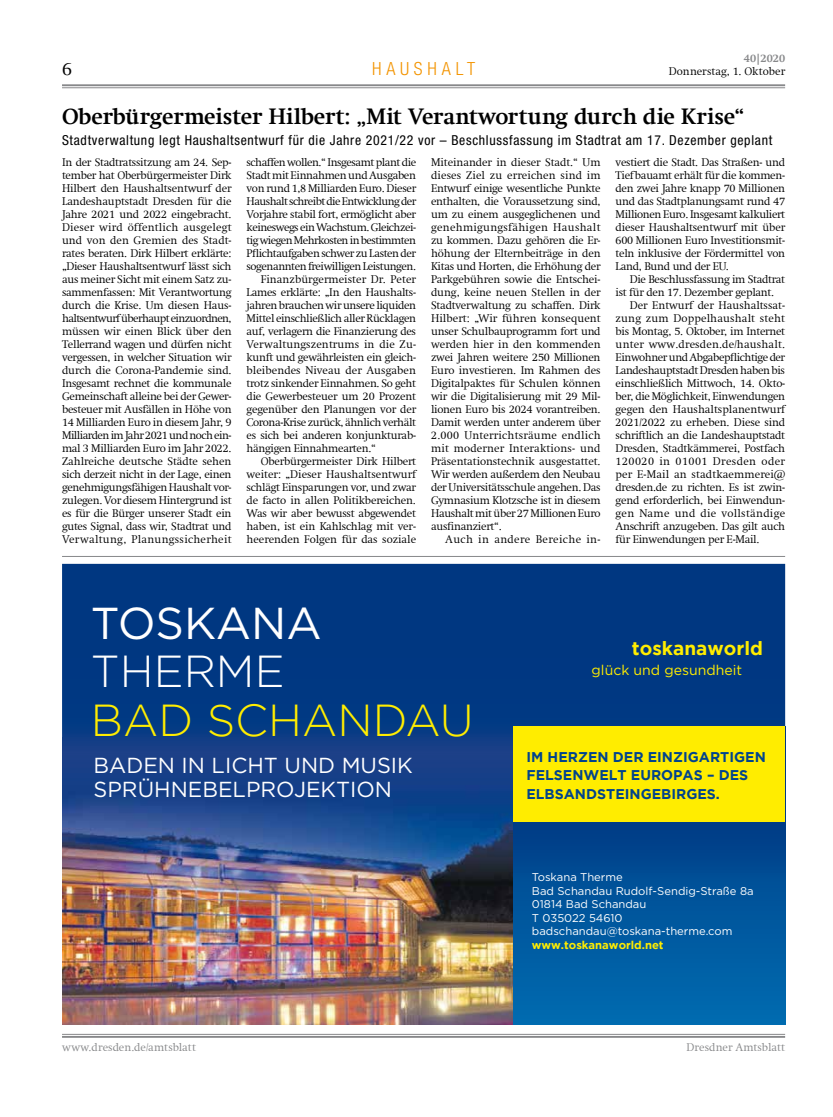
<style>
.page{position:relative;width:833px;height:1117px;background:#fff}
.page>*{position:absolute;margin:0;border:0;box-sizing:border-box;transform-origin:0 0}
.t1{font:300 44.62px/48.2px "Gotham";color:#ffed00}
.Über-3spaltig{font:700 22.5px "Swift Com";letter-spacing:-.005em;color:#000}
.t2{font:21.75px/24.1px "Gotham";color:#fff}
.t3{font:700 19px "Gotham";color:#ffed00}
.t4{font:300 18.75px "Swift Com";color:#000}
.Rubriktitel{font:300 condensed 18.12px "Helvetica Neue";letter-spacing:.265em;color:#f39400}
.t5{font:700 14.12px/18.1px "Gotham";color:#00438d}
.t6{font:14.12px "Gotham";color:#ffed00}
.Unterüber{font:condensed 13.75px "Helvetica Neue";letter-spacing:.05em;color:#000}
.Fliesstext_Einzug{font:300 11.25px/13px "Swift Com";letter-spacing:-.025em;color:#000;text-align:justify}
.Fliesstext{font:300 11.25px/13px "Swift Com";letter-spacing:-.025em;color:#000;text-align:justify}
.t7{font:11.25px/13.5px "Gotham";color:#fff}
.t8{font:300 11.25px "Swift Com";letter-spacing:.005em;color:#87888a}
.Fliesstext_Einzug-2{font:300 11.25px "Swift Com";letter-spacing:.03em;color:#000}
.Fliesstext-2{font:300 11.25px "Swift Com";letter-spacing:.005em;color:#000}
.t9{font:700 11.25px "Swift Com";letter-spacing:.005em;color:#87888a}
.s1{font-weight:400;color:#fff}
.s2{color:#fff}
.s3{font-weight:700;color:#ffed00}
</style>
<div class="page">
<hr style="left:62px;top:87px;width:723px;height:1px;background:#87888a">
<hr style="left:62px;top:84px;width:723px;height:2px;background:#87888a">
<hr style="left:62px;top:1033px;width:723px;height:1px;background:#87888a">
<hr style="left:62px;top:1035px;width:723px;height:2px;background:#87888a">
<img style="left:62px;top:899px;width:451px;height:125px">
<div style="left:513px;top:899px;width:272px;height:125px;background:#005fa5"></div>
<svg style="left:62px;top:563px;width:723px;height:336px;background:#154183"></svg>
<img style="left:513px;top:822px;width:272px;height:77px">
<div style="left:513px;top:726px;width:272px;height:96px;background:#ffed00"></div>
<hr style="left:62px;top:556px;width:723px;height:1px;background:#87888a">
<h3 class="t4" style="left:62px;top:58px;width:12px">6</h3>
<p class="Rubriktitel" style="left:372px;top:58px;width:105px">HAUSHALT</p>
<p class="t9" style="left:744px;top:52px;width:43px">40|2020</p>
<p class="Fliesstext-2" style="left:669px;top:65px;width:118px">Donnerstag, 1. Oktober</p>
<p class="Über-3spaltig" style="left:62px;top:103px;width:684px">Oberbürgermeister Hilbert: „Mit Verantwortung durch die Krise“</p>
<p class="Unterüber" style="left:62px;top:132px;width:711px">Stadtverwaltung legt Haushaltsentwurf für die Jahre 2021/22 vor – Beschlussfassung im Stadtrat am 17. Dezember geplant</p>
<p class="Fliesstext" style="left:62px;top:156px;width:171px">In der Stadtratssitzung am 24. Sep&shy;tember hat Oberbürgermeister Dirk Hilbert den Haushaltsentwurf der Landeshauptstadt Dresden für die Jahre 2021 und 2022 eingebracht.<br>Dieser wird öffentlich ausgelegt und von den Gremien des Stadt&shy;rates beraten. Dirk Hilbert erklärte: „Dieser Haushaltsentwurf lässt sich aus meiner Sicht mit einem Satz zu&shy;sammenfassen: Mit Verantwortung durch die Krise. Um diesen Haus&shy;haltsentwurf überhaupt einzuordnen, müssen wir einen Blick über den Tellerrand wagen und dürfen nicht vergessen, in welcher Situation wir durch die Corona-Pandemie sind.<br>Insgesamt rechnet die kommunale Gemeinschaft alleine bei der Gewer&shy;besteuer mit Ausfällen in Höhe von 14 Milliarden Euro in diesem Jahr, 9<br>Milliarden im Jahr 2021 und noch ein&shy;mal 3 Milliarden Euro im Jahr 2022.<br>Zahlreiche deutsche Städte sehen sich derzeit nicht in der Lage, einen genehmigungsfähigen Haushalt vor&shy;zulegen. Vor diesem Hintergrund ist es für die Bürger unserer Stadt ein gutes Signal, dass wir, Stadtrat und Verwaltung, Planungssicherheit</p>
<p class="Fliesstext" style="left:246px;top:156px;width:171px">schaffen wollen.“ Insgesamt plant die Stadt mit Einnahmen und Ausgaben von rund 1,8 Milliarden Euro. Dieser Haushalt schreibt die Entwicklung der Vorjahre stabil fort, ermöglicht aber keineswegs ein Wachstum. Gleichzei&shy;tig wiegen Mehrkosten in bestimmten Pflichtaufgaben schwer zu Lasten der sogenannten freiwilligen Leistungen.</p>
<p class="Fliesstext_Einzug" style="left:246px;top:273px;width:171px;text-indent:14px">Finanzbürgermeister Dr. Peter Lames erklärte: „In den Haushalts&shy;jahren brauchen wir unsere liquiden Mittel einschließlich aller Rücklagen auf, verlagern die Finanzierung des Verwaltungszentrums in die Zu&shy;kunft und gewährleisten ein gleich&shy;bleibendes Niveau der Ausgaben trotz sinkender Einnahmen. So geht die Gewerbesteuer um 20 Prozent gegenüber den Planungen vor der Corona-Krise zurück, ähnlich verhält es sich bei anderen konjunkturab&shy;hängigen Einnahmearten.“</p>
<p class="Fliesstext_Einzug" style="left:246px;top:455px;width:171px;text-indent:14px">Oberbürgermeister Dirk Hilbert weiter: „Dieser Haushaltsentwurf schlägt Einsparungen vor, und zwar de facto in allen Politikbereichen.<br>Was wir aber bewusst abgewendet haben, ist ein Kahlschlag mit ver&shy;heerenden Folgen für das soziale</p>
<p class="Fliesstext_Einzug" style="left:431px;top:156px;width:171px">Miteinander in dieser Stadt.“ Um dieses Ziel zu erreichen sind im Entwurf einige wesentliche Punkte enthalten, die Voraussetzung sind, um zu einem ausgeglichenen und genehmigungsfähigen Haushalt zu kommen. Dazu gehören die Er&shy;höhung der Elternbeiträge in den Kitas und Horten, die Erhöhung der Parkgebühren sowie die Entschei&shy;dung, keine neuen Stellen in der Stadtverwaltung zu schaffen. Dirk Hilbert: „Wir führen konsequent unser Schulbauprogramm fort und werden hier in den kommenden zwei Jahren weitere 250 Millionen Euro investieren. Im Rahmen des Digitalpaktes für Schulen können wir die Digitalisierung mit 29 Mil&shy;lionen Euro bis 2024 vorantreiben.<br>Damit werden unter anderem über 2.000 Unterrichtsräume endlich mit moderner Interaktions- und Präsentationstechnik ausgestattet.<br>Wir werden außerdem den Neubau der Universitätsschule angehen. Das Gymnasium Klotzsche ist in diesem Haushalt mit über 27 Millionen Euro ausfinanziert“.</p>
<p class="Fliesstext_Einzug-2" style="left:445px;top:533px;width:157px">Auch in andere Bereiche in-</p>
<p class="Fliesstext_Einzug" style="left:615px;top:156px;width:171px">vestiert die Stadt. Das Straßen- und Tiefbauamt erhält für die kommen&shy;den zwei Jahre knapp 70 Millionen und das Stadtplanungsamt rund 47<br>Millionen Euro. Insgesamt kalkuliert dieser Haushaltsentwurf mit über 600 Millionen Euro Investitionsmit&shy;teln inklusive der Fördermittel von Land, Bund und der EU.</p>
<p class="Fliesstext_Einzug" style="left:615px;top:273px;width:171px;text-indent:14px">Die Beschlussfassung im Stadtrat ist für den 17. Dezember geplant.</p>
<p class="Fliesstext_Einzug" style="left:615px;top:299px;width:171px;text-indent:14px">Der Entwurf der Haushaltssat&shy;zung zum Doppelhaushalt steht bis Montag, 5. Oktober, im Internet unter www.dresden.de/haushalt.<br>Einwohner und Abgabepflichtige der Landeshauptstadt Dresden haben bis einschließlich Mittwoch, 14. Okto&shy;ber, die Möglichkeit, Einwendungen gegen den Haushaltsplanentwurf 2021/2022 zu erheben. Diese sind schriftlich an die Landeshauptstadt Dresden, Stadtkämmerei, Postfach 120020 in 01001 Dresden oder per E-Mail an stadtkaemmerei@ dresden.de zu richten. Es ist zwin&shy;gend erforderlich, bei Einwendun&shy;gen Name und die vollständige Anschrift anzugeben. Das gilt auch für Einwendungen per E-Mail.</p>
<p class="t1" style="left:91px;top:598px;width:384px"><span class="s1">TOSKANA<br></span><span class="s2">THERME<br></span>BAD SCHANDAU</p>
<p class="t2" style="left:94px;top:752px;width:321px">BADEN IN LICHT UND MUSIK<br>SPRÜHNEBELPROJEKTION</p>
<p class="t3" style="left:632px;top:637px;width:132px">toskanaworld</p>
<p class="t6" style="left:591px;top:660px;width:152px">glück und gesundheit</p>
<p class="t5" style="left:526px;top:747px;width:241px">IM HERZEN DER EINZIGARTIGEN<br>FELSENWELT EUROPAS – DES<br>ELBSANDSTEINGEBIRGES.</p>
<p class="t7" style="left:532px;top:869px;width:223px">Toskana Therme<br>Bad Schandau Rudolf-Sendig-Straße 8a<br>01814 Bad Schandau<br>T 035022 54610 badschandau@toskana-therme.com <span class="s3">www.toskanaworld.net</span></p>
<p class="t8" style="left:62px;top:1040px;width:135px">www.dresden.de/amtsblatt</p>
<p class="t8" style="left:686px;top:1040px;width:100px">Dresdner Amtsblatt</p>
</div>
